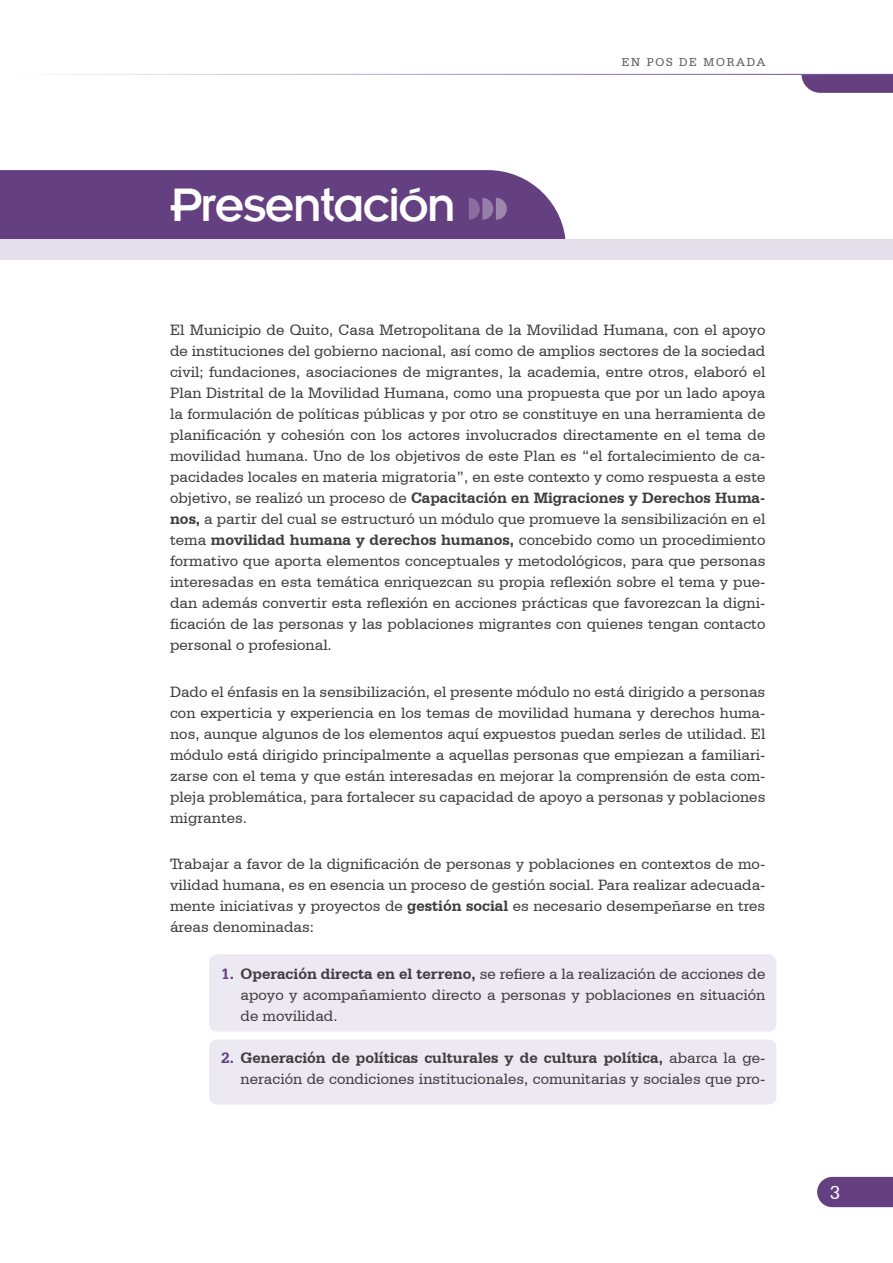
<style>
.page{position:relative;width:893px;height:1263px;background:#fff}
.page>*{position:absolute;margin:0;border:0;box-sizing:border-box;transform-origin:0 0}
.t1{font:48.3px "Emblem";letter-spacing:-.04em;color:#fff}
.t2{font:19.5px "Serifa BT";color:#fff}
.t3{font:15.75px/21px "Serifa BT";color:#3e3e40;text-align:justify}
.t4{font:12px "Serifa BT";letter-spacing:.14em;color:#58585a}
.s1{font-weight:700}
.s2{font-weight:700;color:#654080}
</style>
<div class="page">
<div style="left:817px;top:1177px;width:76px;height:30px;background:#654080"></div>
<svg style="left:801px;top:75px;width:92px;height:18px;background:#6e4b87"></svg>
<div style="left:209px;top:954px;width:567px;height:78px;background:#ede9f2;border-radius:9px"></div>
<div style="left:209px;top:1039px;width:567px;height:66px;background:#ede9f2;border-radius:9px"></div>
<div style="left:0;top:239px;width:893px;height:21px;background:#e4dfeb"></div>
<div style="left:0;top:170px;width:566px;height:69px;background:#654080"></div>
<h1 class="t1" style="left:170px;top:181px;width:287px">Presentación</h1>
<p class="t4" style="left:622px;top:55px;width:145px">EN POS DE MORADA</p>
<p class="t3" style="left:170px;top:319px;width:597px">El Municipio de Quito, Casa Metropolitana de la Movilidad Humana, con el apoyo de instituciones del gobierno nacional, así como de amplios sectores de la sociedad civil; fundaciones, asociaciones de migrantes, la academia, entre otros, elaboró el Plan Distrital de la Movilidad Humana, como una propuesta que por un lado apoya la formulación de políticas públicas y por otro se constituye en una herramienta de planificación y cohesión con los actores involucrados directamente en el tema de movilidad humana. Uno de los objetivos de este Plan es “el fortalecimiento de ca&shy;pacidades locales en materia migratoria”, en este contexto y como respuesta a este objetivo, se realizó un proceso de <span class="s1">Capacitación en Migraciones y Derechos Huma&shy;nos,</span> a partir del cual se estructuró un módulo que promueve la sensibilización en el tema <span class="s1">movilidad humana y derechos humanos,</span> concebido como un procedimiento formativo que aporta elementos conceptuales y metodológicos, para que personas interesadas en esta temática enriquezcan su propia reflexión sobre el tema y pue&shy;dan además convertir esta reflexión en acciones prácticas que favorezcan la digni&shy;ficación de las personas y las poblaciones migrantes con quienes tengan contacto personal o profesional.</p>
<p class="t3" style="left:170px;top:681px;width:597px">Dado el énfasis en la sensibilización, el presente módulo no está dirigido a personas con experticia y experiencia en los temas de movilidad humana y derechos huma&shy;nos, aunque algunos de los elementos aquí expuestos puedan serles de utilidad. El módulo está dirigido principalmente a aquellas personas que empiezan a familiari&shy;zarse con el tema y que están interesadas en mejorar la comprensión de esta com&shy;pleja problemática, para fortalecer su capacidad de apoyo a personas y poblaciones migrantes.</p>
<p class="t3" style="left:170px;top:853px;width:597px">Trabajar a favor de la dignificación de personas y poblaciones en contextos de mo&shy;vilidad humana, es en esencia un proceso de gestión social. Para realizar adecuada&shy;mente iniciativas y proyectos de <span class="s1">gestión social</span> es necesario desempeñarse en tres áreas denominadas:</p>
<p class="t3" style="left:241px;top:963px;width:526px;text-indent:-19px"><span class="s2">1.</span> <span class="s1">Operación directa en el terreno,</span> se refiere a la realización de acciones de apoyo y acompañamiento directo a personas y poblaciones en situación de movilidad.</p>
<p class="t3" style="left:221px;top:1047px;width:546px;text-align:right"><span class="s2">2.</span> <span class="s1">Generación de políticas culturales y de cultura política,</span> abarca la ge&shy;neración de condiciones institucionales, comunitarias y sociales que pro-</p>
<p class="t2" style="left:830px;top:1181px;width:12px">3</p>
</div>
